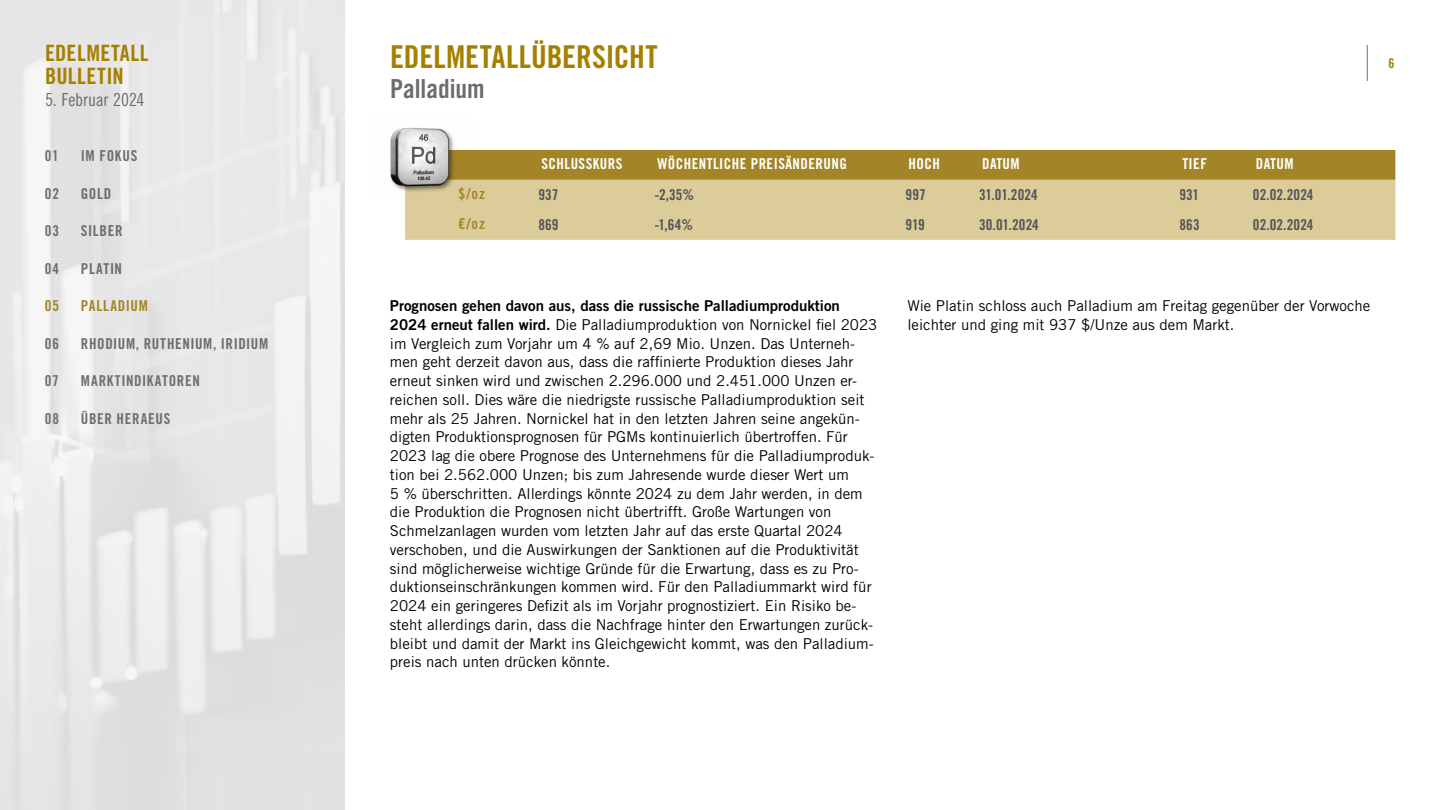
<style>
.page{position:relative;width:1440px;height:810px;background:#fff}
.page>*{position:absolute;margin:0;border:0;box-sizing:border-box;transform-origin:0 0}
.t1{font:31.5px "Trade Gothic LT Pro Bd Cn 20";color:#a58000}
.t2{font:26.25px "Trade Gothic LT Pro Bd Cn 20";color:#6b6c6e}
.t3{font:22.5px/22.5px "Trade Gothic LT Pro Bd Cn 20";letter-spacing:.02em;color:#a58000}
.t4{font:18px "Trade Gothic LT Pro Cn 18";letter-spacing:-.01em;color:#6b6c6e}
.t5{font:15px/18.8px "Trade Gothic LT Pro";color:#000}
.t6{font:15px "Trade Gothic LT Pro Bd Cn 20";letter-spacing:.01em;color:#535456}
.t7{font:15px "Trade Gothic LT Pro Bd 2";color:#000}
.t8{font:15px "Trade Gothic LT Pro Bd Cn 20";letter-spacing:.03em;color:#fff}
.t9{font:15px "Trade Gothic LT Pro Bd Cn 20";letter-spacing:.04em;color:#6b6c6e}
.t10{font:15px "Trade Gothic LT Pro Bd Cn 20";letter-spacing:.05em;color:#6e6e6e}
.t11{font:15px "Trade Gothic LT Pro Bd Cn 20";letter-spacing:.06em;color:#a38527}
.t12{font:13.5px "Trade Gothic LT Pro Bd Cn 20";color:#a58000}
.s1{font-family:"Trade Gothic LT Pro Bd 2"}
</style>
<div class="page">
<hr style="left:1367px;top:45px;width:1px;height:36px;background:#6e6e6e">
<div style="left:0;top:0;width:345px;height:810px;background:linear-gradient(to right,#e8e8e8,#e7e7e7)"></div>
<div style="left:474px;top:150px;width:921px;height:30px;background:#a38527"></div>
<div style="left:405px;top:180px;width:990px;height:60px;background:#dbcc99"></div>
<img style="left:390px;top:128px;width:84px;height:66px">
<h3 class="t3" style="left:45px;top:42px;width:105px">EDELMETALL<br>BULLETIN</h3>
<p class="t4" style="left:45px;top:89px;width:101px">5. Februar 2024</p>
<p class="t10" style="left:45px;top:147px;width:15px">01</p>
<p class="t10" style="left:81px;top:147px;width:58px">IM FOKUS</p>
<p class="t9" style="left:45px;top:184px;width:16px">02</p>
<p class="t9" style="left:81px;top:184px;width:32px">GOLD</p>
<p class="t9" style="left:45px;top:222px;width:16px">03</p>
<p class="t9" style="left:81px;top:222px;width:43px">SILBER</p>
<p class="t9" style="left:45px;top:259px;width:16px">04</p>
<p class="t9" style="left:81px;top:259px;width:43px">PLATIN</p>
<p class="t11" style="left:45px;top:297px;width:16px">05</p>
<p class="t11" style="left:81px;top:297px;width:68px">PALLADIUM</p>
<p class="t9" style="left:45px;top:334px;width:16px">06</p>
<p class="t9" style="left:81px;top:334px;width:189px">RHODIUM, RUTHENIUM, IRIDIUM</p>
<p class="t10" style="left:45px;top:372px;width:15px">07</p>
<p class="t10" style="left:81px;top:372px;width:120px">MARKTINDIKATOREN</p>
<p class="t10" style="left:45px;top:409px;width:16px">08</p>
<p class="t10" style="left:81px;top:409px;width:91px">ÜBER HERAEUS</p>
<h1 class="t1" style="left:390px;top:37px;width:269px">EDELMETALLÜBERSICHT</h1>
<h2 class="t2" style="left:390px;top:72px;width:96px">Palladium</h2>
<p class="t8" style="left:541px;top:155px;width:83px">SCHLUSSKURS</p>
<p class="t8" style="left:657px;top:155px;width:191px">WÖCHENTLICHE PREISÄNDERUNG</p>
<p class="t8" style="left:909px;top:155px;width:33px">HOCH</p>
<p class="t8" style="left:982px;top:155px;width:39px">DATUM</p>
<p class="t8" style="left:1182px;top:155px;width:26px">TIEF</p>
<p class="t8" style="left:1256px;top:155px;width:39px">DATUM</p>
<p class="t11" style="left:459px;top:185px;width:28px">$/oz</p>
<p class="t6" style="left:538px;top:186px;width:22px">937</p>
<p class="t6" style="left:654px;top:186px;width:41px">-2,35%</p>
<p class="t6" style="left:906px;top:186px;width:22px">997</p>
<p class="t6" style="left:979px;top:186px;width:60px">31.01.2024</p>
<p class="t6" style="left:1179px;top:186px;width:21px">931</p>
<p class="t6" style="left:1253px;top:186px;width:62px">02.02.2024</p>
<p class="t11" style="left:458px;top:215px;width:28px">€/oz</p>
<p class="t6" style="left:538px;top:216px;width:22px">869</p>
<p class="t6" style="left:654px;top:216px;width:40px">-1,64%</p>
<p class="t6" style="left:906px;top:216px;width:21px">919</p>
<p class="t6" style="left:979px;top:216px;width:61px">30.01.2024</p>
<p class="t6" style="left:1179px;top:216px;width:22px">863</p>
<p class="t6" style="left:1253px;top:216px;width:62px">02.02.2024</p>
<p class="t12" style="left:1389px;top:54px;width:7px">6</p>
<p class="t7" style="left:390px;top:297px;width:451px">Prognosen gehen davon aus, dass die russische Palladiumproduktion</p>
<p class="t5" style="left:390px;top:315px;width:489px"><span class="s1">2024 erneut fallen wird.</span> Die Palladiumproduktion von Nornickel fiel 2023 im Vergleich zum Vorjahr um 4 % auf 2,69 Mio. Unzen. Das Unterneh&shy;men geht derzeit davon aus, dass die raffinierte Produktion dieses Jahr erneut sinken wird und zwischen 2.296.000 und 2.451.000 Unzen er&shy;reichen soll. Dies wäre die niedrigste russische Palladiumproduktion seit mehr als 25 Jahren. Nornickel hat in den letzten Jahren seine angekün&shy;digten Produktionsprognosen für PGMs kontinuierlich übertroffen. Für 2023 lag die obere Prognose des Unternehmens für die Palladiumproduk&shy;tion bei 2.562.000 Unzen; bis zum Jahresende wurde dieser Wert um<br>5 % überschritten. Allerdings könnte 2024 zu dem Jahr werden, in dem die Produktion die Prognosen nicht übertrifft. Große Wartungen von Schmelzanlagen wurden vom letzten Jahr auf das erste Quartal 2024 verschoben, und die Auswirkungen der Sanktionen auf die Produktivität sind möglicherweise wichtige Gründe für die Erwartung, dass es zu Pro&shy;duktionseinschränkungen kommen wird. Für den Palladiummarkt wird für 2024 ein geringeres Defizit als im Vorjahr prognostiziert. Ein Risiko be&shy;steht allerdings darin, dass die Nachfrage hinter den Erwartungen zurück&shy;bleibt und damit der Markt ins Gleichgewicht kommt, was den Palladium&shy;preis nach unten drücken könnte.</p>
<p class="t5" style="left:907px;top:296px;width:464px">Wie Platin schloss auch Palladium am Freitag gegenüber der Vorwoche leichter und ging mit 937 $/Unze aus dem Markt.</p>
</div>
